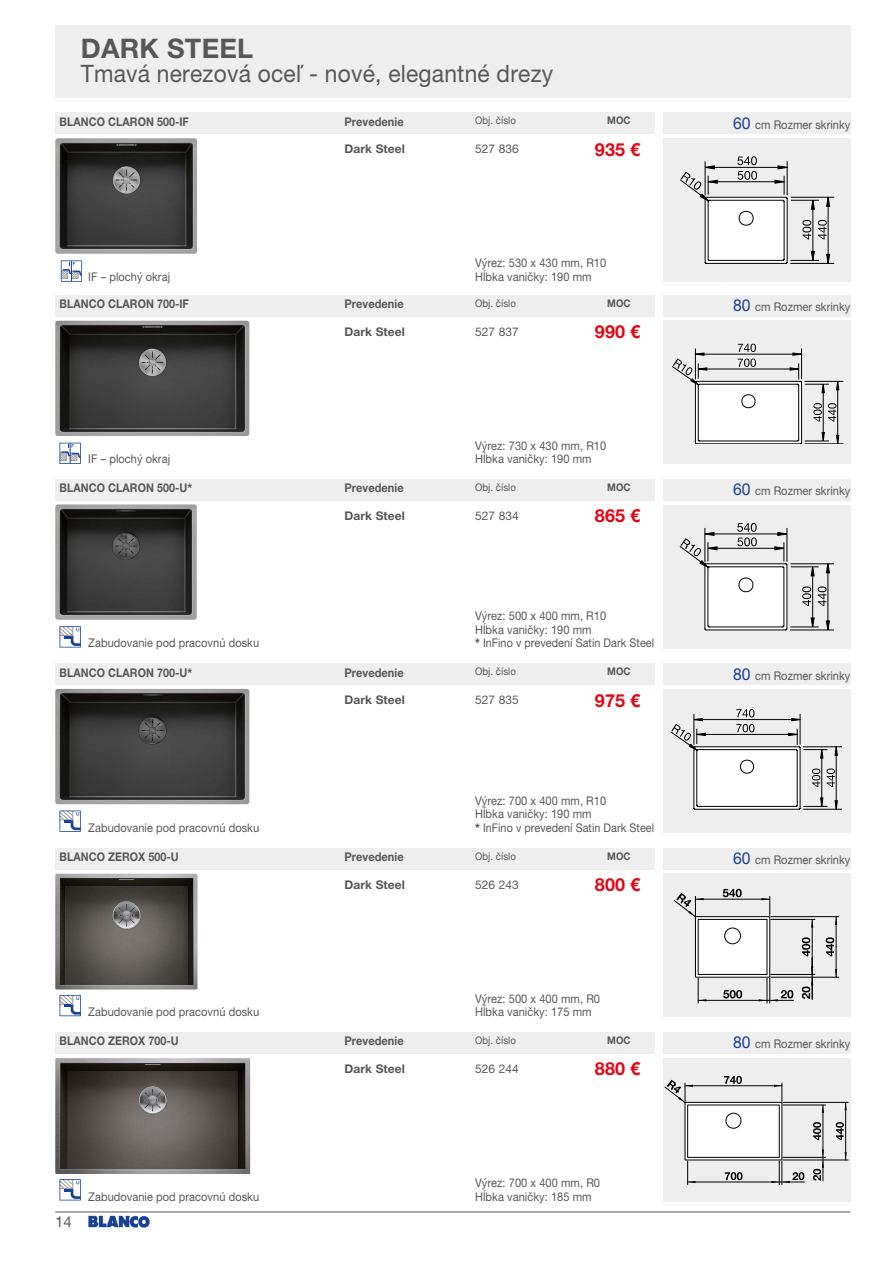
<style>
.page{position:relative;width:893px;height:1263px;background:#fff}
.page>*{position:absolute;margin:0;border:0;box-sizing:border-box;transform-origin:0 0}
.t1{font:700 27px "Helvetica Neue LT Pro";letter-spacing:.01em;color:#575756}
.t2{font:24px "Helvetica Neue LT Pro";letter-spacing:.01em;color:#575756;scale:.95 1}
.t3{font:700 18px "Helvetica Neue LT Pro";letter-spacing:.005em;color:#e30613}
.t4{font:15px "Helvetica Neue LT Pro";color:#575756}
.t5{font:12px/13.5px "Helvetica Neue LT Pro";letter-spacing:.005em;color:#575756;scale:.92 1}
.t6{font:700 12px "Helvetica Neue LT Pro";letter-spacing:.005em;color:#575756;scale:.89 1}
.t7{font:12px "Helvetica Neue LT Pro";letter-spacing:.005em;color:#575756;scale:.9 1}
.t8{font:700 12px "Helvetica Neue LT Pro";letter-spacing:.005em;color:#575756;scale:.92 1}
.t9{font:700 12px "Helvetica Neue LT Pro";letter-spacing:.005em;color:#575756}
.t10{font:12px "Helvetica Neue LT Pro";letter-spacing:.005em;color:#575756}
.t11{font:10.5px "Helvetica Neue LT Pro";letter-spacing:.005em;color:#575756;scale:.92 1}
.t12{font:700 10.5px "Helvetica Neue LT Pro";letter-spacing:.005em;color:#575756;scale:.92 1}
.s1{font-weight:800}
.s2{font-size:16.5px;color:#164194}
</style>
<div class="page">
<hr style="left:55px;top:1211px;width:795px;height:1px;background:#575756">
<img style="left:88px;top:1215px;width:62px;height:13px">
<div style="left:663px;top:873px;width:187px;height:144px;background:#eee"></div>
<div style="left:663px;top:848px;width:187px;height:21px;background:#eee"></div>
<div style="left:55px;top:848px;width:600px;height:21px;background:#eee"></div>
<div style="left:663px;top:1058px;width:187px;height:143px;background:#eee"></div>
<div style="left:663px;top:1032px;width:187px;height:21px;background:#eee"></div>
<div style="left:55px;top:1032px;width:600px;height:21px;background:#eee"></div>
<img style="left:55px;top:873px;width:143px;height:117px">
<img style="left:55px;top:1058px;width:195px;height:116px">
<svg style="left:59px;top:1179px;width:22px;height:21px"></svg>
<svg style="left:59px;top:995px;width:22px;height:21px"></svg>
<hr style="left:771px;top:974px;width:44px;height:1px;background:#000">
<svg style="left:826px;top:937px;width:8px;height:19px"></svg>
<hr style="left:771px;top:977px;width:68px;height:1px;background:#000">
<hr style="left:771px;top:916px;width:68px;height:1px;background:#000">
<hr style="left:836px;top:947px;width:1px;height:30px;background:#000">
<hr style="left:836px;top:917px;width:1px;height:30px;background:#000">
<svg style="left:835px;top:969px;width:2px;height:8px"></svg>
<svg style="left:835px;top:917px;width:2px;height:8px"></svg>
<hr style="left:771px;top:919px;width:44px;height:1px;background:#000">
<svg style="left:802px;top:919px;width:11px;height:80px"></svg>
<svg style="left:674px;top:889px;width:119px;height:114px"></svg>
<hr style="left:783px;top:1157px;width:42px;height:1px;background:#000">
<hr style="left:823px;top:1105px;width:1px;height:76px;background:#000">
<svg style="left:813px;top:1149px;width:11px;height:32px"></svg>
<hr style="left:783px;top:1160px;width:65px;height:1px;background:#000">
<hr style="left:783px;top:1102px;width:65px;height:1px;background:#000">
<svg style="left:836px;top:1102px;width:11px;height:58px"></svg>
<svg style="left:813px;top:1122px;width:8px;height:18px"></svg>
<hr style="left:783px;top:1105px;width:42px;height:1px;background:#000">
<svg style="left:822px;top:1105px;width:2px;height:8px"></svg>
<svg style="left:665px;top:1076px;width:139px;height:108px"></svg>
<div style="left:55px;top:26px;width:795px;height:72px;background:#eee"></div>
<div style="left:663px;top:138px;width:187px;height:144px;background:#eee"></div>
<div style="left:663px;top:113px;width:187px;height:21px;background:#eee"></div>
<div style="left:55px;top:113px;width:600px;height:21px;background:#eee"></div>
<div style="left:663px;top:505px;width:187px;height:143px;background:#eee"></div>
<div style="left:663px;top:479px;width:187px;height:21px;background:#eee"></div>
<div style="left:55px;top:479px;width:600px;height:21px;background:#eee"></div>
<div style="left:663px;top:320px;width:187px;height:144px;background:#eee"></div>
<div style="left:663px;top:295px;width:187px;height:21px;background:#eee"></div>
<div style="left:55px;top:295px;width:600px;height:21px;background:#eee"></div>
<svg style="left:59px;top:443px;width:22px;height:21px"></svg>
<div style="left:663px;top:689px;width:187px;height:144px;background:#eee"></div>
<div style="left:663px;top:664px;width:187px;height:21px;background:#eee"></div>
<div style="left:55px;top:664px;width:600px;height:21px;background:#eee"></div>
<svg style="left:61px;top:260px;width:21px;height:22px"></svg>
<svg style="left:59px;top:810px;width:22px;height:22px"></svg>
<svg style="left:59px;top:626px;width:22px;height:21px"></svg>
<img style="left:55px;top:138px;width:142px;height:116px">
<img style="left:55px;top:321px;width:194px;height:115px">
<img style="left:55px;top:504px;width:142px;height:116px">
<img style="left:55px;top:689px;width:194px;height:115px">
<hr style="left:790px;top:263px;width:44px;height:1px;background:#000">
<hr style="left:791px;top:197px;width:43px;height:1px;background:#000">
<svg style="left:680px;top:156px;width:150px;height:108px"></svg>
<hr style="left:805px;top:444px;width:38px;height:1px;background:#000">
<hr style="left:804px;top:381px;width:39px;height:1px;background:#000">
<svg style="left:672px;top:344px;width:167px;height:100px"></svg>
<hr style="left:790px;top:630px;width:44px;height:1px;background:#000">
<hr style="left:790px;top:563px;width:44px;height:1px;background:#000">
<svg style="left:680px;top:523px;width:150px;height:107px"></svg>
<hr style="left:803px;top:809px;width:39px;height:1px;background:#000">
<hr style="left:803px;top:746px;width:39px;height:1px;background:#000">
<svg style="left:671px;top:709px;width:167px;height:100px"></svg>
<h1 class="t1" style="left:81px;top:32px;width:174px">DARK STEEL</h1>
<h2 class="t2" style="left:81px;top:59px;width:499px">Tmavá nerezová oceľ - nové, elegantné drezy</h2>
<p class="t6" style="left:60px;top:114px;width:147px">BLANCO CLARON 500-IF</p>
<p class="t8" style="left:344px;top:114px;width:66px">Prevedenie</p>
<p class="t11" style="left:475px;top:114px;width:46px">Obj. číslo</p>
<p class="t12" style="left:607px;top:114px;width:27px">MOC</p>
<p class="t9" style="left:344px;top:142px;width:62px">Dark Steel</p>
<p class="t10" style="left:475px;top:142px;width:45px">527 836</p>
<h3 class="t3" style="left:595px;top:138px;width:47px">935 €</h3>
<p class="t5" style="left:88px;top:270px;width:90px">IF – plochý okraj</p>
<p class="t5" style="left:475px;top:256px;width:144px">Výrez: 530 x 430 mm, R10<br>Hĺbka vaničky: 190 mm</p>
<p class="t6" style="left:60px;top:296px;width:147px">BLANCO CLARON 700-IF</p>
<p class="t8" style="left:344px;top:296px;width:66px">Prevedenie</p>
<p class="t11" style="left:475px;top:297px;width:46px">Obj. číslo</p>
<p class="t12" style="left:607px;top:297px;width:27px">MOC</p>
<p class="t9" style="left:344px;top:324px;width:62px">Dark Steel</p>
<p class="t10" style="left:475px;top:324px;width:45px">527 837</p>
<h3 class="t3" style="left:595px;top:320px;width:47px">990 €</h3>
<p class="t5" style="left:88px;top:452px;width:90px">IF – plochý okraj</p>
<p class="t5" style="left:475px;top:439px;width:144px">Výrez: 730 x 430 mm, R10<br>Hĺbka vaničky: 190 mm</p>
<p class="t6" style="left:60px;top:480px;width:150px">BLANCO CLARON 500-U<span class="s1">*</span></p>
<p class="t8" style="left:344px;top:480px;width:66px">Prevedenie</p>
<p class="t11" style="left:475px;top:481px;width:46px">Obj. číslo</p>
<p class="t12" style="left:607px;top:481px;width:27px">MOC</p>
<p class="t9" style="left:344px;top:508px;width:62px">Dark Steel</p>
<p class="t10" style="left:475px;top:508px;width:45px">527 834</p>
<h3 class="t3" style="left:595px;top:504px;width:47px">865 €</h3>
<p class="t5" style="left:475px;top:609px;width:144px">Výrez: 500 x 400 mm, R10<br>Hĺbka vaničky: 190 mm</p>
<p class="t5" style="left:88px;top:636px;width:187px">Zabudovanie pod pracovnú dosku</p>
<p class="t7" style="left:475px;top:636px;width:200px"><span class="s1">*</span> InFino v prevedení Satin Dark Steel</p>
<p class="t6" style="left:60px;top:665px;width:150px">BLANCO CLARON 700-U<span class="s1">*</span></p>
<p class="t8" style="left:344px;top:665px;width:66px">Prevedenie</p>
<p class="t11" style="left:475px;top:665px;width:46px">Obj. číslo</p>
<p class="t12" style="left:607px;top:665px;width:27px">MOC</p>
<p class="t9" style="left:344px;top:693px;width:62px">Dark Steel</p>
<p class="t10" style="left:475px;top:693px;width:45px">527 835</p>
<h3 class="t3" style="left:595px;top:689px;width:47px">975 €</h3>
<p class="t5" style="left:475px;top:794px;width:144px">Výrez: 700 x 400 mm, R10<br>Hĺbka vaničky: 190 mm</p>
<p class="t5" style="left:88px;top:821px;width:187px">Zabudovanie pod pracovnú dosku</p>
<p class="t7" style="left:475px;top:820px;width:200px"><span class="s1">*</span> InFino v prevedení Satin Dark Steel</p>
<p class="t6" style="left:60px;top:849px;width:135px">BLANCO ZEROX 500-U</p>
<p class="t8" style="left:344px;top:849px;width:66px">Prevedenie</p>
<p class="t11" style="left:475px;top:850px;width:46px">Obj. číslo</p>
<p class="t12" style="left:607px;top:849px;width:27px">MOC</p>
<p class="t9" style="left:344px;top:877px;width:62px">Dark Steel</p>
<p class="t10" style="left:475px;top:877px;width:45px">526 243</p>
<h3 class="t3" style="left:595px;top:873px;width:47px">800 €</h3>
<p class="t5" style="left:88px;top:1005px;width:187px">Zabudovanie pod pracovnú dosku</p>
<p class="t5" style="left:475px;top:991px;width:137px">Výrez: 500 x 400 mm, R0<br>Hĺbka vaničky: 175 mm</p>
<p class="t6" style="left:60px;top:1033px;width:135px">BLANCO ZEROX 700-U</p>
<p class="t8" style="left:344px;top:1033px;width:66px">Prevedenie</p>
<p class="t11" style="left:475px;top:1034px;width:46px">Obj. číslo</p>
<p class="t12" style="left:607px;top:1034px;width:27px">MOC</p>
<p class="t9" style="left:344px;top:1061px;width:62px">Dark Steel</p>
<p class="t10" style="left:475px;top:1062px;width:45px">526 244</p>
<h3 class="t3" style="left:595px;top:1058px;width:47px">880 €</h3>
<p class="t4" style="left:55px;top:1212px;width:18px">14</p>
<p class="t5" style="left:88px;top:1189px;width:187px">Zabudovanie pod pracovnú dosku</p>
<p class="t5" style="left:475px;top:1176px;width:137px">Výrez: 700 x 400 mm, R0<br>Hĺbka vaničky: 185 mm</p>
<p class="t5" style="left:733px;top:118px;width:129px"><span class="s2">60</span> cm Rozmer skrinky</p>
<p class="t5" style="left:733px;top:300px;width:129px"><span class="s2">80</span> cm Rozmer skrinky</p>
<p class="t5" style="left:733px;top:484px;width:129px"><span class="s2">60</span> cm Rozmer skrinky</p>
<p class="t5" style="left:733px;top:668px;width:129px"><span class="s2">80</span> cm Rozmer skrinky</p>
<p class="t5" style="left:733px;top:853px;width:129px"><span class="s2">60</span> cm Rozmer skrinky</p>
<p class="t5" style="left:733px;top:1037px;width:129px"><span class="s2">80</span> cm Rozmer skrinky</p>
</div>
